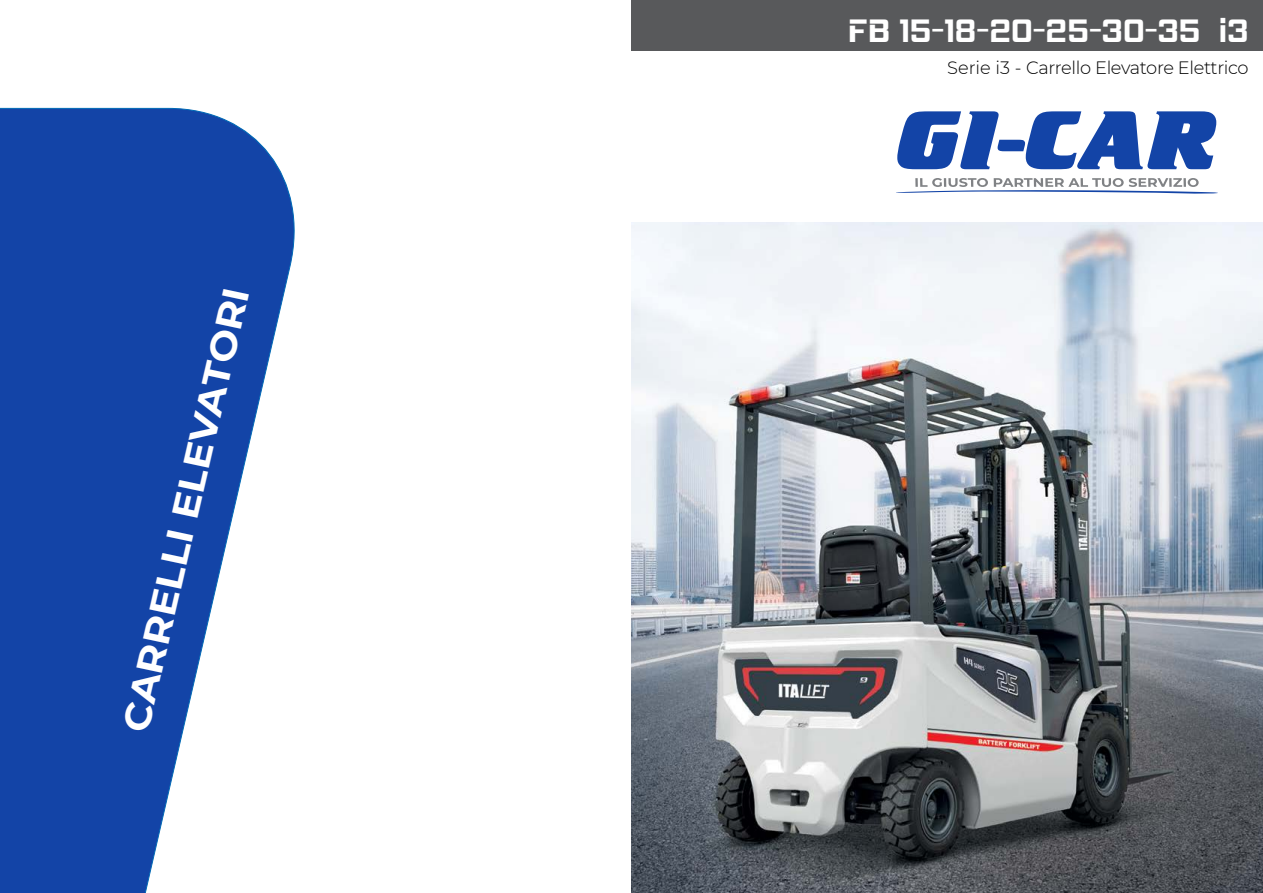
<style>
.page{position:relative;width:1263px;height:893px;background:#fff}
.page>*{position:absolute;margin:0;border:0;box-sizing:border-box;transform-origin:0 0}
.t1{font:100 37.05px "Montserrat";color:#fff;scale:1.08 1}
.t2{font:700 33.6px "Hemi Head W00";color:#fff}
.t3{font:300 17.85px "Montserrat";letter-spacing:-.02em;color:#000}
</style>
<div class="page">
<img style="left:631px;top:222px;width:632px;height:671px">
<div style="left:631px;top:0;width:632px;height:51px;background:#58595b"></div>
<svg style="left:0;top:108px;width:295px;height:785px"></svg>
<svg style="left:897px;top:111px;width:319px;height:58px"></svg>
<svg style="left:896px;top:178px;width:322px;height:16px"></svg>
<h1 class="t1" style="left:111px;top:725px;width:422px;rotate:-77deg">CARRELLI ELEVATORI</h1>
<h2 class="t2" style="left:848px;top:11px;width:402px">FB 15-18-20-25-30-35 i3</h2>
<p class="t3" style="left:947px;top:56px;width:303px">Serie i3 - Carrello Elevatore Elettrico</p>
</div>
